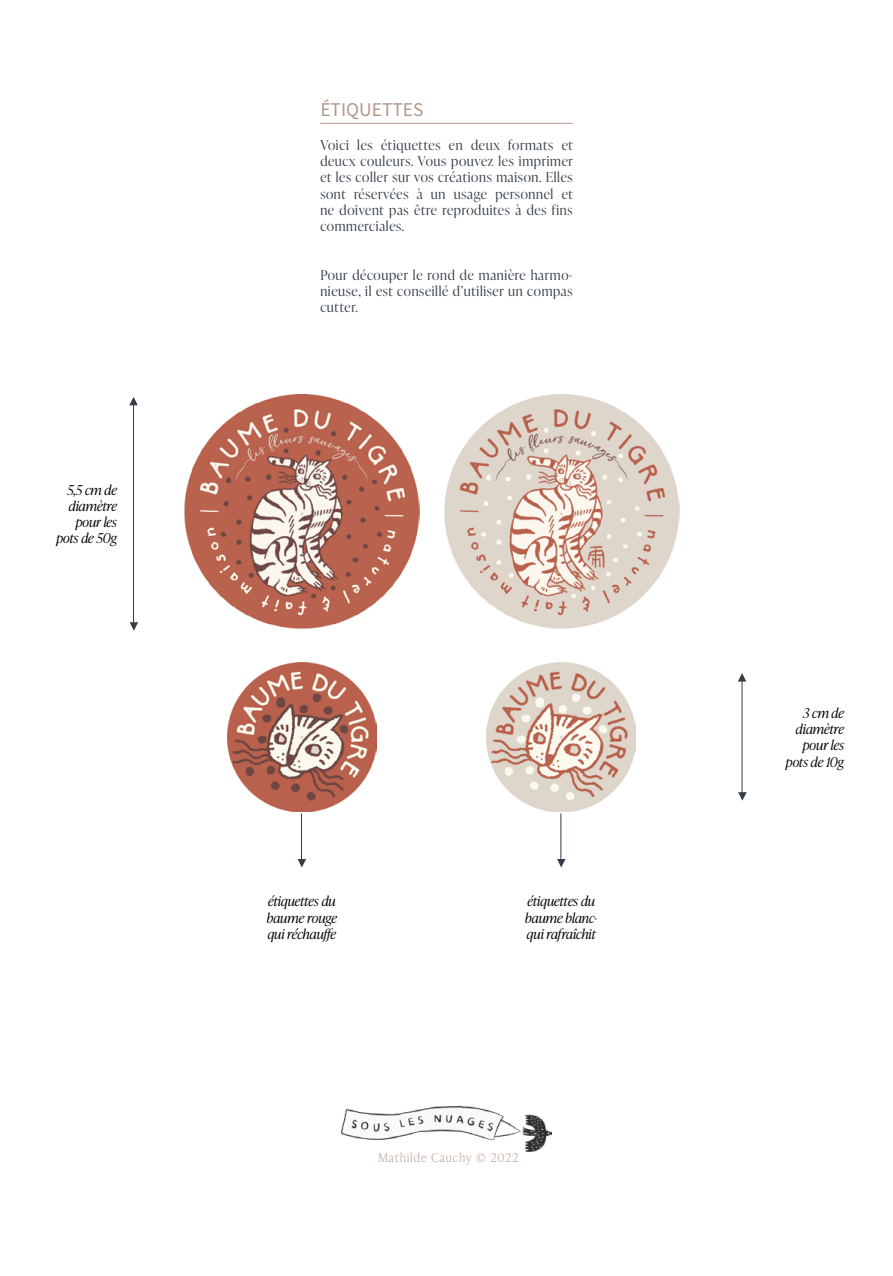
<style>
.page{position:relative;width:893px;height:1276px;background:#fff}
.page>*{position:absolute;margin:0;border:0;box-sizing:border-box;transform-origin:0 0}
.t1{font:19.5px "Source Sans Pro";color:#b39789}
.t2{font:300 13.5px/16.2px "Ivy Presto Display";letter-spacing:.05em;color:#353e47;text-align:justify}
.t3{font:italic 300 13.5px/16.2px "Ivy Presto Headline";color:#000;text-align:right}
.t4{font:100 12px "Ivy Presto Headline";letter-spacing:.1em;color:#b39789}
</style>
<div class="page">
<img style="left:444px;top:395px;width:235px;height:234px">
<img style="left:184px;top:395px;width:236px;height:234px">
<img style="left:487px;top:662px;width:149px;height:149px">
<img style="left:227px;top:662px;width:149px;height:149px">
<hr style="left:133px;top:399px;width:1px;height:226px;background:#353e47">
<svg style="left:129px;top:397px;width:9px;height:8px"></svg>
<svg style="left:130px;top:622px;width:8px;height:9px"></svg>
<hr style="left:742px;top:676px;width:1px;height:119px;background:#353e47">
<svg style="left:738px;top:673px;width:8px;height:8px"></svg>
<svg style="left:738px;top:792px;width:9px;height:8px"></svg>
<hr style="left:320px;top:123px;width:253px;height:1px;background:#b39789">
<hr style="left:301px;top:813px;width:1px;height:48px;background:#353e47">
<svg style="left:298px;top:859px;width:8px;height:8px"></svg>
<hr style="left:560px;top:813px;width:1px;height:48px;background:#353e47">
<svg style="left:557px;top:859px;width:9px;height:8px"></svg>
<img style="left:341px;top:1106px;width:211px;height:45px">
<p class="t3" style="left:56px;top:481px;width:62px">5,5 cm de diamètre pour les pots de 50g</p>
<h1 class="t1" style="left:320px;top:96px;width:105px">ÉTIQUETTES</h1>
<p class="t2" style="left:320px;top:136px;width:254px">Voici les étiquettes en deux formats et deucx couleurs. Vous pouvez les imprimer et les coller sur vos créations maison. Elles sont réservées à un usage personnel et ne doivent pas être reproduites à des fins commerciales.</p>
<p class="t2" style="left:320px;top:266px;width:254px">Pour découper le rond de manière harmo&shy;nieuse, il est conseillé d’utiliser un compas cutter.</p>
<p class="t3" style="left:267px;top:892px;width:72px;text-align:justify">étiquettes du baume rouge qui réchauffe</p>
<p class="t3" style="left:525px;top:892px;width:74px;text-align:left">étiquettes du baume blanc&shy;qui rafraîchit</p>
<p class="t4" style="left:378px;top:1148px;width:142px">Mathilde Cauchy © 2022</p>
<p class="t3" style="left:786px;top:704px;width:60px">3 cm de diamètre pour les pots de 10g</p>
</div>
